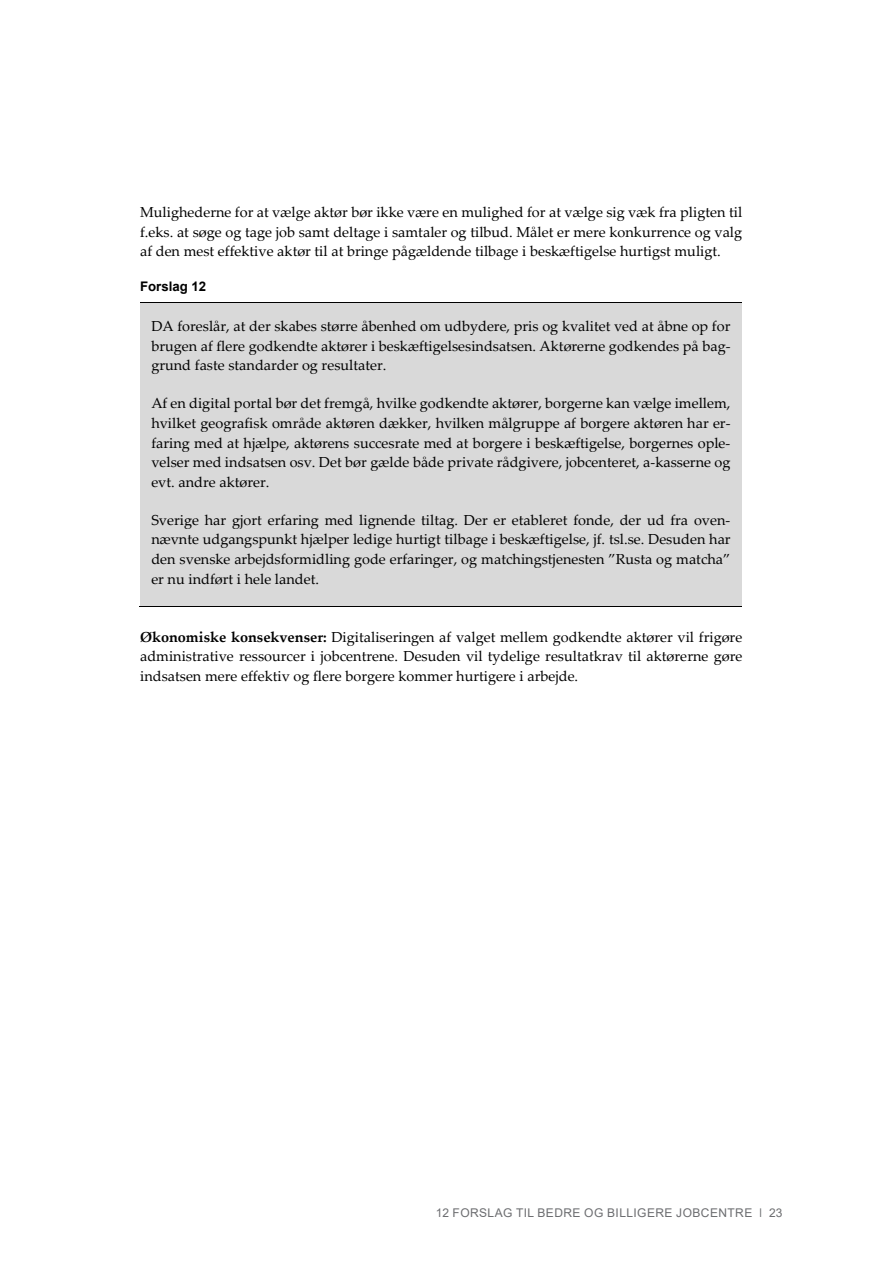
<style>
.page{position:relative;width:893px;height:1263px;background:#fff}
.page>*{position:absolute;margin:0;border:0;box-sizing:border-box;transform-origin:0 0}
.t1{font:14.55px/19.6px "Palatino Linotype";color:#000;text-align:justify}
.t2{font:700 13.2px "Arial";color:#000}
.t3{font:12px "Arial";letter-spacing:.035em;color:#6c6d70}
.s1{font-weight:700}
</style>
<div class="page">
<div style="left:140px;top:303px;width:602px;height:33px;background:#d9d9d9"></div>
<div style="left:140px;top:336px;width:602px;height:19px;background:#d9d9d9"></div>
<div style="left:140px;top:355px;width:602px;height:38px;background:#d9d9d9"></div>
<div style="left:140px;top:393px;width:602px;height:20px;background:#d9d9d9"></div>
<div style="left:140px;top:413px;width:602px;height:19px;background:#d9d9d9"></div>
<div style="left:140px;top:432px;width:602px;height:20px;background:#d9d9d9"></div>
<div style="left:140px;top:452px;width:602px;height:20px;background:#d9d9d9"></div>
<div style="left:140px;top:472px;width:602px;height:38px;background:#d9d9d9"></div>
<div style="left:140px;top:510px;width:602px;height:19px;background:#d9d9d9"></div>
<div style="left:140px;top:529px;width:602px;height:20px;background:#d9d9d9"></div>
<div style="left:140px;top:549px;width:602px;height:19px;background:#d9d9d9"></div>
<div style="left:140px;top:568px;width:602px;height:38px;background:#d9d9d9"></div>
<hr style="left:140px;top:302px;width:602px;height:1px;background:#000">
<hr style="left:139px;top:606px;width:603px;height:1px;background:#000">
<p class="t1" style="left:140px;top:202px;width:604px">Mulighederne for at vælge aktør bør ikke være en mulighed for at vælge sig væk fra pligten til f.eks. at søge og tage job samt deltage i samtaler og tilbud. Målet er mere konkurrence og valg af den mest effektive aktør til at bringe pågældende tilbage i beskæftigelse hurtigst muligt.</p>
<p class="t2" style="left:140px;top:277px;width:68px">Forslag 12</p>
<p class="t1" style="left:151px;top:316px;width:581px">DA foreslår, at der skabes større åbenhed om udbydere, pris og kvalitet ved at åbne op for brugen af flere godkendte aktører i beskæftigelsesindsatsen. Aktørerne godkendes på bag‐ grund faste standarder og resultater.</p>
<p class="t1" style="left:151px;top:393px;width:581px">Af en digital portal bør det fremgå, hvilke godkendte aktører, borgerne kan vælge imellem, hvilket geografisk område aktøren dækker, hvilken målgruppe af borgere aktøren har er‐ faring med at hjælpe, aktørens succesrate med at borgere i beskæftigelse, borgernes ople‐ velser med indsatsen osv. Det bør gælde både private rådgivere, jobcenteret, a‐kasserne og evt. andre aktører.</p>
<p class="t1" style="left:151px;top:509px;width:581px">Sverige har gjort erfaring med lignende tiltag. Der er etableret fonde, der ud fra oven‐ nævnte udgangspunkt hjælper ledige hurtigt tilbage i beskæftigelse, jf. tsl.se. Desuden har den svenske arbejdsformidling gode erfaringer, og matchingstjenesten ”Rusta og matcha” er nu indført i hele landet.</p>
<p class="t1" style="left:140px;top:626px;width:604px"><span class="s1">Økonomiske konsekvenser:</span> Digitaliseringen af valget mellem godkendte aktører vil frigøre administrative ressourcer i jobcentrene. Desuden vil tydelige resultatkrav til aktørerne gøre indsatsen mere effektiv og flere borgere kommer hurtigere i arbejde.</p>
<p class="t3" style="left:436px;top:1205px;width:318px">12 FORSLAG TIL BEDRE OG BILLIGERE JOBCENTRE</p>
<p class="t3" style="left:769px;top:1205px;width:15px">23</p>
</div>
